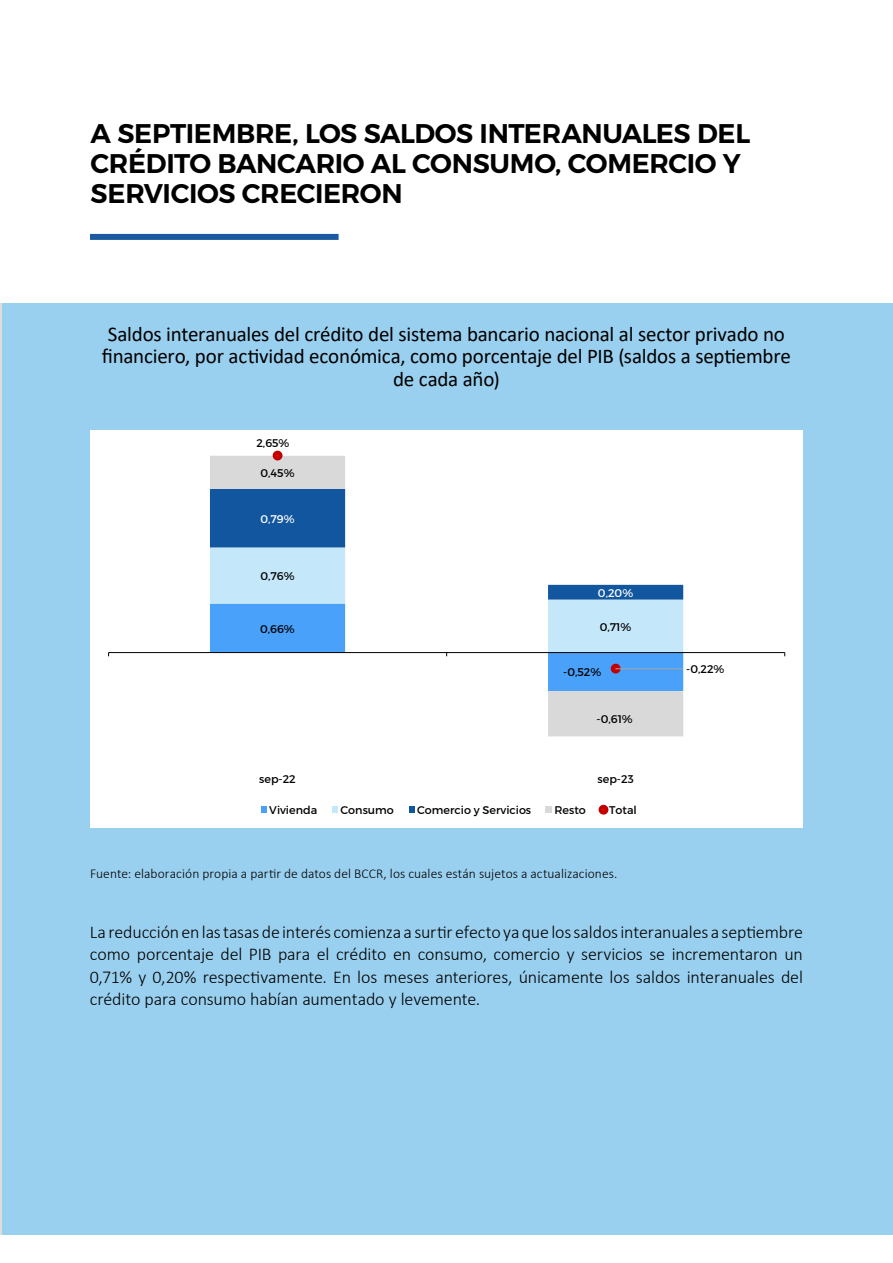
<style>
.page{position:relative;width:893px;height:1263px;background:#fff}
.page>*{position:absolute;margin:0;border:0;box-sizing:border-box;transform-origin:0 0}
.t1{font:27px/30px "Trueno S Bd";letter-spacing:-.015em;color:#000}
.t2{font:21px/22.5px "Calibri";letter-spacing:-.01em;color:#000;text-align:center}
.t3{font:300 18px/22.5px "Calibri";letter-spacing:-.01em;color:#000;text-align:justify}
.t4{font:300 13.5px "Calibri";letter-spacing:.005em;color:#000}
.t5{font:11.1px "Trueno Rg";color:#000}
.t6{font:11.1px "Trueno Rg";color:#fff}
</style>
<div class="page">
<div style="left:0;top:303px;width:893px;height:931px;background:#9ad0ef"></div>
<div style="left:90px;top:234px;width:249px;height:6px;background:#1b5aa1"></div>
<div style="left:90px;top:430px;width:713px;height:397px;background:#fff"></div>
<svg style="left:210px;top:456px;width:473px;height:280px"></svg>
<hr style="left:109px;top:652px;width:676px;height:1px;background:#000">
<svg style="left:210px;top:604px;width:473px;height:87px"></svg>
<div style="left:273px;top:451px;width:9px;height:9px;border:4px solid #c00000;border-radius:50%"></div>
<div style="left:611px;top:664px;width:10px;height:9px;border:4px solid #c00000;border-radius:50%"></div>
<hr style="left:616px;top:668px;width:67px;height:1px;background:#a6a6a6">
<svg style="left:261px;top:807px;width:6px;height:6px"></svg>
<svg style="left:332px;top:807px;width:6px;height:6px"></svg>
<svg style="left:409px;top:807px;width:5px;height:6px"></svg>
<svg style="left:546px;top:807px;width:6px;height:6px"></svg>
<div style="left:599px;top:805px;width:9px;height:10px;border:4px solid #c00000;border-radius:50%"></div>
<hr style="left:0;top:303px;width:2px;height:931px;background:#dddddc">
<h1 class="t1" style="left:91px;top:118px;width:661px">A SEPTIEMBRE, LOS SALDOS INTERANUALES DEL<br>CRÉDITO BANCARIO AL CONSUMO, COMERCIO Y<br>SERVICIOS CRECIERON</h1>
<p class="t2" style="left:102px;top:322px;width:690px">Saldos interanuales del crédito del sistema bancario nacional al sector privado no financiero, por actividad económica, como porcentaje del PIB (saldos a septiembre de cada año)</p>
<p class="t5" style="left:256px;top:436px;width:35px">2,65%</p>
<p class="t5" style="left:260px;top:466px;width:36px">0,45%</p>
<p class="t6" style="left:260px;top:512px;width:36px">0,79%</p>
<p class="t5" style="left:260px;top:569px;width:36px">0,76%</p>
<p class="t5" style="left:260px;top:622px;width:36px">0,66%</p>
<p class="t6" style="left:598px;top:586px;width:37px">0,20%</p>
<p class="t5" style="left:600px;top:620px;width:33px">0,71%</p>
<p class="t5" style="left:563px;top:665px;width:40px">-0,52%</p>
<p class="t5" style="left:596px;top:713px;width:38px">-0,61%</p>
<p class="t5" style="left:259px;top:772px;width:38px">sep-22</p>
<p class="t5" style="left:598px;top:772px;width:38px">sep-23</p>
<p class="t5" style="left:269px;top:803px;width:50px">Vivienda</p>
<p class="t5" style="left:341px;top:803px;width:55px">Consumo</p>
<p class="t5" style="left:417px;top:803px;width:116px">Comercio y Servicios</p>
<p class="t5" style="left:554px;top:803px;width:33px">Resto</p>
<p class="t5" style="left:609px;top:803px;width:29px">Total</p>
<p class="t4" style="left:90px;top:865px;width:529px">Fuente: elaboración propia a partir de datos del BCCR, los cuales están sujetos a actualizaciones.</p>
<p class="t5" style="left:686px;top:662px;width:40px">-0,22%</p>
<p class="t3" style="left:90px;top:920px;width:715px">La reducción en las tasas de interés comienza a surtir efecto ya que los saldos interanuales a septiembre como porcentaje del PIB para el crédito en consumo, comercio y servicios se incrementaron un 0,71% y 0,20% respectivamente. En los meses anteriores, únicamente los saldos interanuales del crédito para consumo habían aumentado y levemente.</p>
</div>
